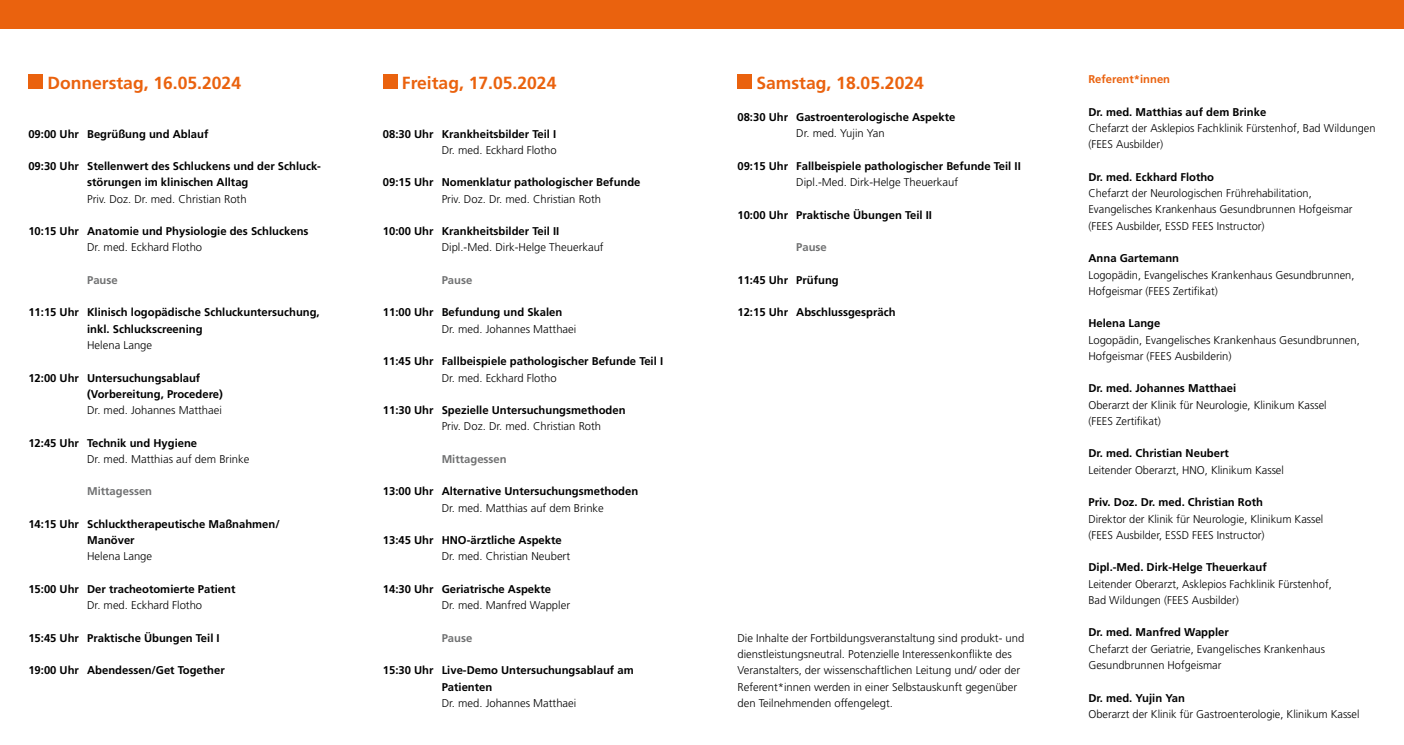
<style>
.page{position:relative;width:1404px;height:745px;background:#fff}
.page>*{position:absolute;margin:0;border:0;box-sizing:border-box;transform-origin:0 0}
.t1{font:700 17.5px "Frutiger";color:#ea620e}
.t2{font:300 11.25px/16.2px "Frutiger";color:#000}
.t3{font:700 11.25px/16.2px "Frutiger";color:#000}
.t4{font:700 11.25px "Frutiger";color:#707172}
.t5{font:700 11.25px "Frutiger";color:#ea620e}
</style>
<div class="page">
<div style="left:28px;top:74px;width:15px;height:15px;background:#ea620e"></div>
<div style="left:0;top:0;width:1403px;height:28px;background:#ea620e"></div>
<div style="left:737px;top:74px;width:14px;height:15px;background:#ea620e"></div>
<div style="left:383px;top:74px;width:14px;height:15px;background:#ea620e"></div>
<h1 class="t1" style="left:47px;top:72px;width:195px">Donnerstag, 16.05.2024</h1>
<p class="t3" style="left:28px;top:125px;width:181px">09:00 Uhr Begrüßung und Ablauf</p>
<p class="t3" style="left:87px;top:158px;width:235px;text-indent:-59px">09:30 Uhr Stellenwert des Schluckens und der Schluck&shy;störungen im klinischen Alltag</p>
<p class="t2" style="left:87px;top:190px;width:161px">Priv. Doz. Dr. med. Christian Roth</p>
<p class="t3" style="left:28px;top:223px;width:282px">10:15 Uhr Anatomie und Physiologie des Schluckens</p>
<p class="t2" style="left:87px;top:239px;width:117px">Dr. med. Eckhard Flotho</p>
<p class="t4" style="left:87px;top:273px;width:32px">Pause</p>
<p class="t3" style="left:87px;top:304px;width:234px;text-indent:-59px">11:15 Uhr Klinisch logopädische Schluckuntersuchung, inkl. Schluckscreening</p>
<p class="t2" style="left:87px;top:337px;width:67px">Helena Lange</p>
<p class="t3" style="left:87px;top:369px;width:137px;text-indent:-59px">12:00 Uhr Untersuchungsablauf (Vorbereitung, Procedere)</p>
<p class="t2" style="left:87px;top:402px;width:136px">Dr. med. Johannes Matthaei</p>
<p class="t3" style="left:28px;top:434px;width:170px">12:45 Uhr Technik und Hygiene</p>
<p class="t2" style="left:87px;top:450px;width:164px">Dr. med. Matthias auf dem Brinke</p>
<p class="t4" style="left:87px;top:484px;width:67px">Mittagessen</p>
<p class="t3" style="left:87px;top:515px;width:194px;text-indent:-59px">14:15 Uhr Schlucktherapeutische Maßnahmen/<br>Manöver</p>
<p class="t2" style="left:87px;top:548px;width:67px">Helena Lange</p>
<p class="t3" style="left:28px;top:580px;width:208px">15:00 Uhr Der tracheotomierte Patient</p>
<p class="t2" style="left:87px;top:596px;width:117px">Dr. med. Eckhard Flotho</p>
<p class="t3" style="left:28px;top:629px;width:193px">15:45 Uhr Praktische Übungen Teil I</p>
<p class="t3" style="left:28px;top:661px;width:198px">19:00 Uhr Abendessen/Get Together</p>
<h1 class="t1" style="left:402px;top:72px;width:156px">Freitag, 17.05.2024</h1>
<p class="t3" style="left:383px;top:125px;width:175px">08:30 Uhr Krankheitsbilder Teil I</p>
<p class="t2" style="left:441px;top:142px;width:117px">Dr. med. Eckhard Flotho</p>
<p class="t3" style="left:383px;top:174px;width:259px">09:15 Uhr Nomenklatur pathologischer Befunde</p>
<p class="t2" style="left:441px;top:190px;width:161px">Priv. Doz. Dr. med. Christian Roth</p>
<p class="t3" style="left:383px;top:223px;width:178px">10:00 Uhr Krankheitsbilder Teil II</p>
<p class="t2" style="left:441px;top:239px;width:163px">Dipl.-Med. Dirk-Helge Theuerkauf</p>
<p class="t4" style="left:441px;top:273px;width:32px">Pause</p>
<p class="t3" style="left:383px;top:304px;width:181px">11:00 Uhr Befundung und Skalen</p>
<p class="t2" style="left:441px;top:320px;width:136px">Dr. med. Johannes Matthaei</p>
<p class="t3" style="left:383px;top:353px;width:282px">11:45 Uhr Fallbeispiele pathologischer Befunde Teil I</p>
<p class="t2" style="left:441px;top:369px;width:117px">Dr. med. Eckhard Flotho</p>
<p class="t3" style="left:383px;top:401px;width:244px">11:30 Uhr Spezielle Untersuchungsmethoden</p>
<p class="t2" style="left:441px;top:418px;width:161px">Priv. Doz. Dr. med. Christian Roth</p>
<p class="t4" style="left:441px;top:452px;width:67px">Mittagessen</p>
<p class="t3" style="left:383px;top:483px;width:257px">13:00 Uhr Alternative Untersuchungsmethoden</p>
<p class="t2" style="left:441px;top:499px;width:164px">Dr. med. Matthias auf dem Brinke</p>
<p class="t3" style="left:383px;top:531px;width:180px">13:45 Uhr HNO-ärztliche Aspekte</p>
<p class="t2" style="left:441px;top:548px;width:130px">Dr. med. Christian Neubert</p>
<p class="t3" style="left:383px;top:580px;width:170px">14:30 Uhr Geriatrische Aspekte</p>
<p class="t2" style="left:441px;top:596px;width:130px">Dr. med. Manfred Wappler</p>
<p class="t4" style="left:441px;top:630px;width:32px">Pause</p>
<p class="t3" style="left:441px;top:661px;width:193px;text-indent:-59px">15:30 Uhr Live-Demo Untersuchungsablauf am<br>Patienten</p>
<p class="t2" style="left:441px;top:694px;width:136px">Dr. med. Johannes Matthaei</p>
<h1 class="t1" style="left:756px;top:72px;width:169px">Samstag, 18.05.2024</h1>
<p class="t3" style="left:737px;top:109px;width:219px">08:30 Uhr Gastroenterologische Aspekte</p>
<p class="t2" style="left:796px;top:125px;width:90px">Dr. med. Yujin Yan</p>
<p class="t3" style="left:737px;top:158px;width:285px">09:15 Uhr Fallbeispiele pathologischer Befunde Teil II</p>
<p class="t2" style="left:796px;top:174px;width:163px">Dipl.-Med. Dirk-Helge Theuerkauf</p>
<p class="t3" style="left:737px;top:206px;width:196px">10:00 Uhr Praktische Übungen Teil II</p>
<p class="t4" style="left:796px;top:241px;width:32px">Pause</p>
<p class="t3" style="left:737px;top:271px;width:103px">11:45 Uhr Prüfung</p>
<p class="t3" style="left:737px;top:304px;width:160px">12:15 Uhr Abschlussgespräch</p>
<p class="t2" style="left:737px;top:629px;width:288px">Die Inhalte der Fortbildungsveranstaltung sind produkt- und dienstleistungsneutral. Potenzielle Interessenkonflikte des Veranstalters, der wissenschaftlichen Leitung und/ oder der Referent*innen werden in einer Selbstauskunft gegenüber den Teilnehmenden offengelegt.</p>
<p class="t5" style="left:1088px;top:73px;width:83px">Referent*innen</p>
<p class="t3" style="left:1088px;top:103px;width:179px">Dr. med. Matthias auf dem Brinke</p>
<p class="t2" style="left:1088px;top:120px;width:288px">Chefarzt der Asklepios Fachklinik Fürstenhof, Bad Wildungen (FEES Ausbilder)</p>
<p class="t3" style="left:1088px;top:169px;width:127px">Dr. med. Eckhard Flotho</p>
<p class="t2" style="left:1088px;top:185px;width:266px">Chefarzt der Neurologischen Frührehabilitation,<br>Evangelisches Krankenhaus Gesundbrunnen Hofgeismar (FEES Ausbilder, ESSD FEES Instructor)</p>
<p class="t3" style="left:1088px;top:250px;width:92px">Anna Gartemann</p>
<p class="t2" style="left:1088px;top:266px;width:267px">Logopädin, Evangelisches Krankenhaus Gesundbrunnen,<br>Hofgeismar (FEES Zertifikat)</p>
<p class="t3" style="left:1088px;top:315px;width:73px">Helena Lange</p>
<p class="t2" style="left:1088px;top:331px;width:273px">Logopädin, Evangelisches Krankenhaus Gesundbrunnen,<br>Hofgeismar (FEES Ausbilderin)</p>
<p class="t3" style="left:1088px;top:380px;width:149px">Dr. med. Johannes Matthaei</p>
<p class="t2" style="left:1088px;top:396px;width:240px">Oberarzt der Klinik für Neurologie, Klinikum Kassel (FEES Zertifikat)</p>
<p class="t3" style="left:1088px;top:445px;width:142px">Dr. med. Christian Neubert</p>
<p class="t2" style="left:1088px;top:461px;width:197px">Leitender Oberarzt, HNO, Klinikum Kassel</p>
<p class="t3" style="left:1088px;top:494px;width:176px">Priv. Doz. Dr. med. Christian Roth</p>
<p class="t2" style="left:1088px;top:510px;width:236px">Direktor der Klinik für Neurologie, Klinikum Kassel (FEES Ausbilder, ESSD FEES Instructor)</p>
<p class="t3" style="left:1088px;top:559px;width:180px">Dipl.-Med. Dirk-Helge Theuerkauf</p>
<p class="t2" style="left:1088px;top:575px;width:245px">Leitender Oberarzt, Asklepios Fachklinik Fürstenhof,<br>Bad Wildungen (FEES Ausbilder)</p>
<p class="t3" style="left:1088px;top:624px;width:142px">Dr. med. Manfred Wappler</p>
<p class="t2" style="left:1088px;top:640px;width:238px">Chefarzt der Geriatrie, Evangelisches Krankenhaus<br>Gesundbrunnen Hofgeismar</p>
<p class="t3" style="left:1088px;top:689px;width:98px">Dr. med. Yujin Yan</p>
<p class="t2" style="left:1088px;top:705px;width:272px">Oberarzt der Klinik für Gastroenterologie, Klinikum Kassel</p>
</div>
